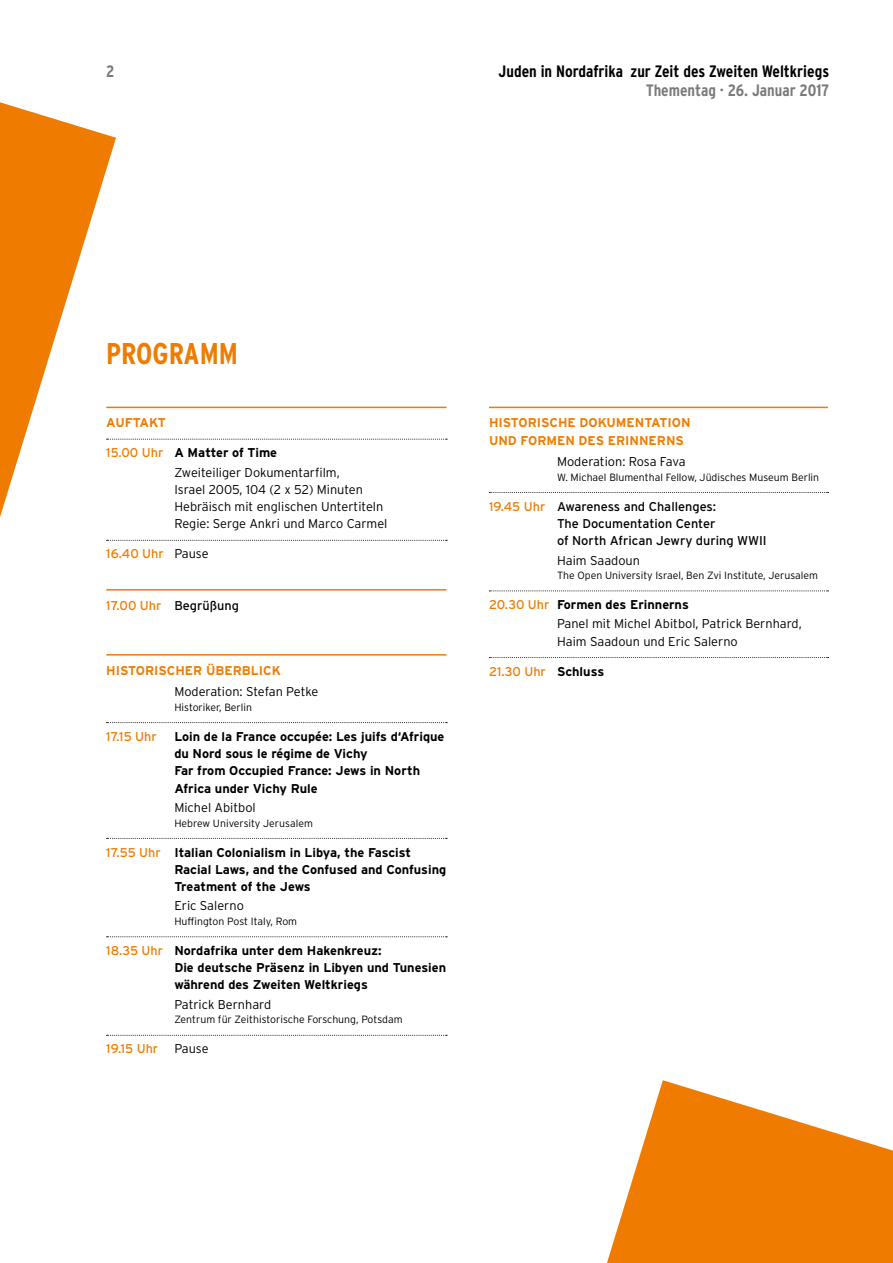
<style>
.page{position:relative;width:893px;height:1263px;background:#fff}
.page>*{position:absolute;margin:0;border:0;box-sizing:border-box;transform-origin:0 0}
.t1{font:700 30px "Interstate Condensed";color:#ef7c00}
.t2{font:700 16.5px "Interstate Condensed";color:#000}
.t3{font:700 16.5px "Interstate Condensed";color:#7b7b7a}
.t4{font:300 12.75px/19.4px "Interstate";color:#000}
.t5{font:700 12.75px/17.2px "Interstate";color:#000}
.t6{font:12.75px/17.2px "Interstate";color:#000}
.t7{font:700 12.75px/17.2px "Interstate";color:#ef7c00}
.t8{font:12.75px "Interstate";color:#ef7c00}
.t9{font:700 12.75px "Interstate";letter-spacing:-.02em;color:#ef7c00}
.t10{font:300 10.5px "Interstate";color:#000}
.s1{font-weight:400;color:#ef7c00}
.s2{font-weight:700}
.s3{font-weight:300;color:#000}
.s4{color:#ef7c00}
.s5{font-weight:700;color:#000}
</style>
<div class="page">
<hr style="left:106px;top:407px;width:340px;height:1px;background:#ef7c00">
<svg style="left:116px;top:439px;width:331px;height:1px"></svg>
<svg style="left:107px;top:540px;width:340px;height:1px"></svg>
<hr style="left:106px;top:589px;width:340px;height:2px;background:#ef7c00">
<hr style="left:106px;top:654px;width:340px;height:2px;background:#ef7c00">
<svg style="left:107px;top:722px;width:340px;height:1px"></svg>
<svg style="left:107px;top:838px;width:340px;height:1px"></svg>
<svg style="left:107px;top:936px;width:340px;height:1px"></svg>
<svg style="left:107px;top:1035px;width:340px;height:1px"></svg>
<hr style="left:489px;top:407px;width:339px;height:1px;background:#ef7c00">
<svg style="left:489px;top:492px;width:339px;height:1px"></svg>
<svg style="left:489px;top:591px;width:339px;height:1px"></svg>
<svg style="left:489px;top:657px;width:339px;height:1px"></svg>
<svg style="left:607px;top:1080px;width:286px;height:183px;fill:#ef7c00"></svg>
<svg style="left:0;top:102px;width:116px;height:415px;fill:#ef7c00"></svg>
<p class="t3" style="left:106px;top:61px;width:10px">2</p>
<p class="t2" style="left:499px;top:61px;width:332px">Juden in Nordafrika zur Zeit des Zweiten Weltkriegs</p>
<p class="t3" style="left:646px;top:80px;width:185px">Thementag · 26. Januar 2017</p>
<h1 class="t1" style="left:106px;top:335px;width:133px">PROGRAMM</h1>
<p class="t9" style="left:106px;top:415px;width:61px">AUFTAKT</p>
<p class="t4" style="left:174px;top:443px;width:167px;text-indent:-68px"><span class="s1">15.00 Uhr</span> <span class="s2">A Matter of Time<br></span>Zweiteiliger Dokumentarfilm,</p>
<p class="t4" style="left:174px;top:481px;width:215px;line-height:17.2px">Israel 2005, 104 (2 x 52) Minuten<br>Hebräisch mit englischen Untertiteln<br>Regie: Serge Ankri und Marco Carmel</p>
<p class="t8" style="left:106px;top:546px;width:104px">16.40 Uhr <span class="s3">Pause</span></p>
<p class="t6" style="left:106px;top:597px;width:134px"><span class="s4">17.00 Uhr</span> Begrüßung</p>
<p class="t7" style="left:106px;top:662px;width:176px">HISTORISCHER ÜBERBLICK</p>
<p class="t4" style="left:174px;top:682px;width:146px">Moderation: Stefan Petke</p>
<p class="t10" style="left:174px;top:700px;width:79px">Historiker, Berlin</p>
<p class="t8" style="left:106px;top:728px;width:52px">17.15 Uhr</p>
<p class="t5" style="left:174px;top:728px;width:272px">Loin de la France occupée: Les juifs d‘Afrique du Nord sous le régime de Vichy<br>Far from Occupied France: Jews in North Africa under Vichy Rule</p>
<p class="t4" style="left:174px;top:797px;width:83px">Michel Abitbol</p>
<p class="t10" style="left:174px;top:816px;width:140px">Hebrew University Jerusalem</p>
<p class="t5" style="left:174px;top:843px;width:273px;text-indent:-68px"><span class="s1">17.55 Uhr</span> Italian Colonialism in Libya, the Fascist<br>Racial Laws, and the Confused and Confusing<br>Treatment of the Jews</p>
<p class="t4" style="left:174px;top:896px;width:71px">Eric Salerno</p>
<p class="t10" style="left:174px;top:915px;width:124px">Huffington Post Italy, Rom</p>
<p class="t5" style="left:174px;top:942px;width:273px;text-indent:-68px"><span class="s1">18.35 Uhr</span> Nordafrika unter dem Hakenkreuz:<br>Die deutsche Präsenz in Libyen und Tunesien während des Zweiten Weltkriegs</p>
<p class="t4" style="left:174px;top:994px;width:98px">Patrick Bernhard</p>
<p class="t10" style="left:174px;top:1013px;width:230px">Zentrum für Zeithistorische Forschung, Potsdam</p>
<p class="t8" style="left:106px;top:1041px;width:53px">19.15 Uhr</p>
<p class="t4" style="left:174px;top:1039px;width:36px">Pause</p>
<p class="t7" style="left:489px;top:414px;width:203px">HISTORISCHE DOKUMENTATION<br>UND FORMEN DES ERINNERNS</p>
<p class="t4" style="left:557px;top:452px;width:130px">Moderation: Rosa Fava</p>
<p class="t10" style="left:557px;top:470px;width:264px">W. Michael Blumenthal Fellow, Jüdisches Museum Berlin</p>
<p class="t6" style="left:557px;top:497px;width:211px;text-indent:-68px"><span class="s4">19.45 Uhr</span> Awareness and Challenges:<br>The Documentation Center<br>of North African Jewry during WWII</p>
<p class="t4" style="left:557px;top:550px;width:84px">Haim Saadoun</p>
<p class="t10" style="left:557px;top:569px;width:263px">The Open University Israel, Ben Zvi Institute, Jerusalem</p>
<p class="t4" style="left:557px;top:595px;width:246px;text-indent:-68px"><span class="s1">20.30 Uhr</span> <span class="s2">Formen des Erinnerns<br></span>Panel mit Michel Abitbol, Patrick Bernhard,</p>
<p class="t4" style="left:557px;top:631px;width:182px">Haim Saadoun und Eric Salerno</p>
<p class="t8" style="left:489px;top:663px;width:117px">21.30 Uhr <span class="s5">Schluss</span></p>
</div>
